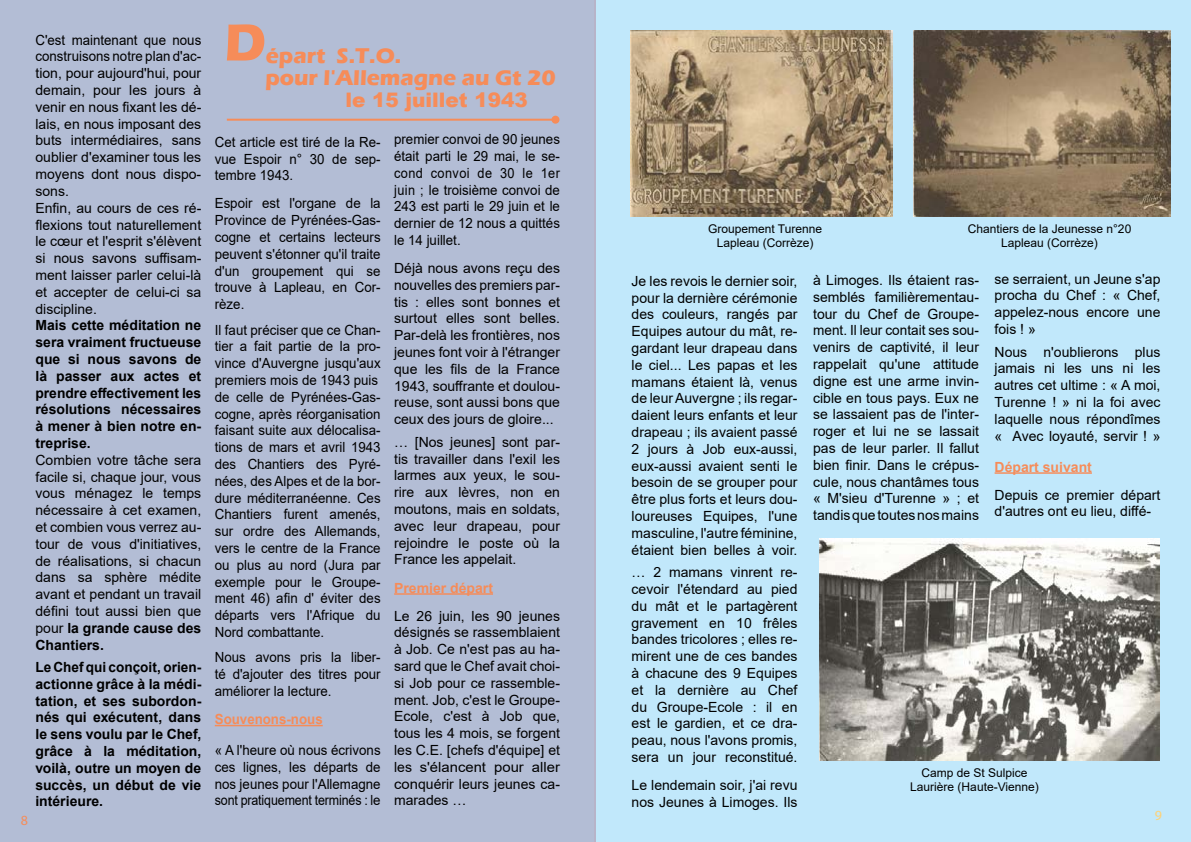
<style>
.page{position:relative;width:1191px;height:842px;background:#fff}
.page>*{position:absolute;margin:0;border:0;box-sizing:border-box;transform-origin:0 0}
.t1{font:700 54px "Eras ITC";color:#f68c59}
.t2{font:700 22px/22px "Eras ITC";color:#f68c59}
.t3{font:900 20px "Arial";color:#f68c59}
.t4{font:14px/16.8px "Arial";color:#000;text-align:justify}
.t5{font:14px/16.8px "Arial";color:#000;text-align:justify;scale:.95 1}
.t6{font:700 14px/16.8px "Arial";color:#000;text-align:justify}
.t7{font:700 14px "Arial";color:#f68c59}
.t8{font:700 14px "Arial";color:#f68c59;scale:.95 1}
.t9{font:14px "Myriad Pro";color:#ffd276}
.t10{font:14px "Myriad Pro";color:#f68c59}
.t11{font:12px/14.4px "Arial";color:#000;text-align:center}
.s1{font-weight:700}
</style>
<div class="page">
<div style="left:595px;top:0;width:596px;height:842px;background:#c1e8fb"></div>
<div style="left:0;top:0;width:595px;height:842px;background:#b3bdd5"></div>
<hr style="left:215px;top:725px;width:108px;height:1px;background:#f68c59">
<hr style="left:394px;top:593px;width:99px;height:2px;background:#f68c59">
<hr style="left:227px;top:119px;width:328px;height:2px;background:#f68c59">
<div style="left:551px;top:116px;width:8px;height:8px;background:#f68c59;border-radius:50%"></div>
<hr style="left:994px;top:472px;width:98px;height:2px;background:#f68c59">
<img style="left:630px;top:31px;width:262px;height:186px">
<img style="left:913px;top:31px;width:257px;height:186px">
<img style="left:819px;top:539px;width:340px;height:222px">
<p class="t5" style="left:35px;top:31px;width:176px;text-align:left">C'est maintenant que nous construisons notre plan d'ac&shy;tion, pour aujourd'hui, pour demain, pour les jours à venir en nous fixant les dé&shy;lais, en nous imposant des buts intermédiaires, sans oublier d'examiner tous les moyens dont nous dispo&shy;sons.<br>Enfin, au cours de ces ré&shy;flexions tout naturellement le cœur et l'esprit s'élèvent si nous savons suffisam&shy;ment laisser parler celui-là et accepter de celui-ci sa discipline.</p>
<p class="t6" style="left:35px;top:317px;width:167px">Mais cette méditation ne sera vraiment fructueuse que si nous savons de là passer aux actes et prendre effectivement les résolutions nécessaires à mener à bien notre en&shy;treprise.</p>
<p class="t4" style="left:35px;top:451px;width:167px">Combien votre tâche sera facile si, chaque jour, vous vous ménagez le temps nécessaire à cet examen, et combien vous verrez au&shy;tour de vous d'initiatives, de réalisations, si chacun dans sa sphère médite avant et pendant un travail défini tout aussi bien que pour <span class="s1">la grande cause des Chantiers.</span></p>
<p class="t6" style="left:35px;top:659px;width:167px">Le Chef qui conçoit, orien&shy;actionne grâce à la médi&shy;tation, et ses subordon&shy;nés qui exécutent, dans le sens voulu par le Chef, grâce à la méditation, voilà, outre un moyen de succès, un début de vie intérieure.</p>
<p class="t10" style="left:21px;top:811px;width:9px">8</p>
<h1 class="t1" style="left:224px;top:12px;width:43px">D</h1>
<h2 class="t2" style="left:265px;top:44px;width:292px">épart S.T.O.<br>pour l'Allemagne au Gt 20</h2>
<h3 class="t3" style="left:345px;top:85px;width:184px">le 15 juillet 1943</h3>
<p class="t5" style="left:215px;top:133px;width:176px">Cet article est tiré de la Re&shy;vue Espoir n° 30 de sep&shy;tembre 1943.</p>
<p class="t5" style="left:215px;top:195px;width:176px">Espoir est l'organe de la Province de Pyrénées-Gas&shy;cogne et certains lecteurs peuvent s'étonner qu'il traite d'un groupement qui se trouve à Lapleau, en Cor&shy;rèze.</p>
<p class="t5" style="left:215px;top:321px;width:176px;text-align:left">Il faut préciser que ce Chan&shy;tier a fait partie de la pro&shy;vince d'Auvergne jusqu'aux premiers mois de 1943 puis de celle de Pyrénées-Gas&shy;cogne, après réorganisation faisant suite aux délocalisa&shy;tions de mars et avril 1943 des Chantiers des Pyré&shy;nées, des Alpes et de la bor&shy;dure méditerranéenne. Ces<br>Chantiers furent amenés, sur ordre des Allemands, vers le centre de la France ou plus au nord (Jura par exemple pour le Groupe&shy;ment 46) afin d' éviter des départs vers l'Afrique du<br>Nord combattante.</p>
<p class="t5" style="left:215px;top:649px;width:176px">Nous avons pris la liber&shy;té d'ajouter des titres pour améliorer la lecture.</p>
<p class="t8" style="left:215px;top:709px;width:115px">Souvenons-nous</p>
<p class="t5" style="left:215px;top:742px;width:176px">« A l'heure où nous écrivons ces lignes, les départs de nos jeunes pour l'Allemagne sont pratiquement terminés : le</p>
<p class="t5" style="left:394px;top:131px;width:176px">premier convoi de 90 jeunes était parti le 29 mai, le se&shy;cond convoi de 30 le 1er juin ; le troisième convoi de 243 est parti le 29 juin et le dernier de 12 nous a quittés le 14 juillet.</p>
<p class="t4" style="left:394px;top:260px;width:167px">Déjà nous avons reçu des nouvelles des premiers par&shy;tis : elles sont bonnes et surtout elles sont belles.<br>Par-delà les frontières, nos jeunes font voir à l'étranger que les fils de la France 1943, souffrante et doulou&shy;reuse, sont aussi bons que ceux des jours de gloire...</p>
<p class="t4" style="left:394px;top:433px;width:167px">… [Nos jeunes] sont par&shy;tis travailler dans l'exil les larmes aux yeux, le sou&shy;rire aux lèvres, non en moutons, mais en soldats, avec leur drapeau, pour rejoindre le poste où la France les appelait.</p>
<p class="t7" style="left:394px;top:578px;width:100px">Premier départ</p>
<p class="t4" style="left:394px;top:607px;width:167px">Le 26 juin, les 90 jeunes désignés se rassemblaient à Job. Ce n'est pas au ha&shy;sard que le Chef avait choi&shy;si Job pour ce rassemble&shy;ment. Job, c'est le Groupe-Ecole, c'est à Job que, tous les 4 mois, se forgent les C.E. [chefs d'équipe] et les s'élancent pour aller conquérir leurs jeunes ca&shy;marades …</p>
<p class="t11" style="left:708px;top:221px;width:116px">Groupement Turenne<br>Lapleau (Corrèze)</p>
<p class="t11" style="left:967px;top:221px;width:165px">Chantiers de la Jeunesse n°20<br>Lapleau (Corrèze)</p>
<p class="t4" style="left:631px;top:272px;width:167px">Je les revois le dernier soir, pour la dernière cérémonie des couleurs, rangés par Equipes autour du mât, re&shy;gardant leur drapeau dans le ciel... Les papas et les mamans étaient là, venus de leur Auvergne ; ils regar&shy;daient leurs enfants et leur drapeau ; ils avaient passé 2 jours à Job eux-aussi, eux-aussi avaient senti le besoin de se grouper pour être plus forts et leurs dou&shy;loureuses Equipes, l'une masculine, l'autre féminine, étaient bien belles à voir.</p>
<p class="t4" style="left:631px;top:564px;width:167px">… 2 mamans vinrent re&shy;cevoir l'étendard au pied du mât et le partagèrent gravement en 10 frêles bandes tricolores ; elles re&shy;mirent une de ces bandes à chacune des 9 Equipes et la dernière au Chef du Groupe-Ecole : il en est le gardien, et ce dra&shy;peau, nous l'avons promis, sera un jour reconstitué.</p>
<p class="t4" style="left:631px;top:777px;width:167px">Le lendemain soir, j'ai revu nos Jeunes à Limoges. Ils</p>
<p class="t4" style="left:813px;top:271px;width:167px">à Limoges. Ils étaient ras&shy;semblés familièrementau&shy;tour du Chef de Groupe&shy;ment. Il leur contait ses sou&shy;venirs de captivité, il leur rappelait qu'une attitude digne est une arme invin&shy;cible en tous pays. Eux ne se lassaient pas de l'inter&shy;roger et lui ne se lassait pas de leur parler. Il fallut bien finir. Dans le crépus&shy;cule, nous chantâmes tous « M'sieu d'Turenne » ; et tandis que toutes nos mains</p>
<p class="t4" style="left:994px;top:270px;width:167px">se serraient, un Jeune s'ap procha du Chef : « Chef, appelez-nous encore une fois ! »</p>
<p class="t4" style="left:994px;top:343px;width:167px">Nous n'oublierons plus jamais ni les uns ni les autres cet ultime : « A moi, Turenne ! » ni la foi avec laquelle nous répondîmes « Avec loyauté, servir ! »</p>
<p class="t7" style="left:994px;top:457px;width:99px">Départ suivant</p>
<p class="t4" style="left:994px;top:486px;width:167px">Depuis ce premier départ d'autres ont eu lieu, diffé-</p>
<p class="t11" style="left:910px;top:765px;width:130px">Camp de St Sulpice<br>Laurière (Haute-Vienne)</p>
<p class="t9" style="left:1155px;top:806px;width:9px">9</p>
</div>
